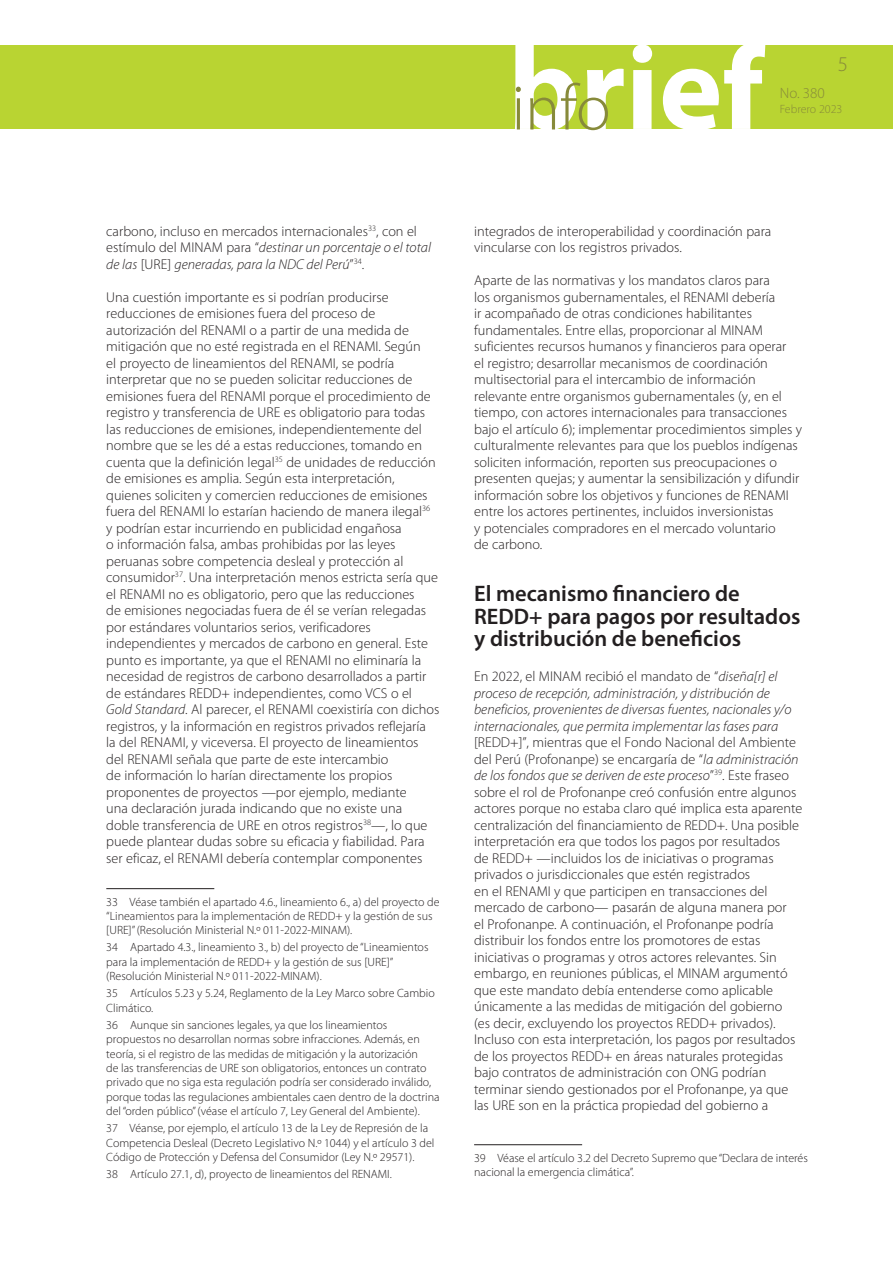
<style>
.page{position:relative;width:893px;height:1263px;background:#fff}
.page>*{position:absolute;margin:0;border:0;box-sizing:border-box;transform-origin:0 0}
.t1{font:600 22.5px/22.5px "Myriad Pro";color:#231f20}
.t2{font:300 21px "Myriad Pro";color:#878a3a}
.t3{font:300 15px "Myriad Pro";color:#878a3a}
.t4{font:300 14.25px/16.5px "Myriad Pro";color:#231f20}
.t5{font:italic 300 14.25px/16.5px "Myriad Pro";color:#231f20}
.t6{font:300 12px/14.4px "Myriad Pro";color:#231f20}
.t7{font:300 12px "Myriad Pro";color:#878a3a}
.s1{font-style:italic}
.s2{font-style:normal}
</style>
<div class="page">
<div style="left:0;top:45px;width:893px;height:84px;background:#b9d432"></div>
<svg style="left:515px;top:45px;width:250px;height:85px"></svg>
<hr style="left:106px;top:888px;width:108px;height:1px;background:#231f20">
<hr style="left:474px;top:1144px;width:108px;height:1px;background:#231f20">
<h2 class="t2" style="left:838px;top:53px;width:12px">5</h2>
<p class="t3" style="left:780px;top:85px;width:47px">No. 380</p>
<p class="t7" style="left:780px;top:103px;width:64px">Febrero 2023</p>
<p class="t4" style="left:106px;top:223px;width:326px">carbono, incluso en mercados internacionales<sup>33</sup>, con el estímulo del MINAM para “<span class="s1">destinar un porcentaje o el total de las</span> [URE] <span class="s1">generadas, para la NDC del Perú</span>”<sup>34</sup>.</p>
<p class="t4" style="left:106px;top:289px;width:335px">Una cuestión importante es si podrían producirse reducciones de emisiones fuera del proceso de autorización del RENAMI o a partir de una medida de mitigación que no esté registrada en el RENAMI. Según<br>el proyecto de lineamientos del RENAMI, se podría interpretar que no se pueden solicitar reducciones de emisiones fuera del RENAMI porque el procedimiento de registro y transferencia de URE es obligatorio para todas las reducciones de emisiones, independientemente del nombre que se les dé a estas reducciones, tomando en cuenta que la definición legal<sup>35</sup> de unidades de reducción de emisiones es amplia. Según esta interpretación, quienes soliciten y comercien reducciones de emisiones fuera del RENAMI lo estarían haciendo de manera ilegal<sup>36 </sup>y podrían estar incurriendo en publicidad engañosa<br>o información falsa, ambas prohibidas por las leyes peruanas sobre competencia desleal y protección al consumidor<sup>37</sup>. Una interpretación menos estricta sería que el RENAMI no es obligatorio, pero que las reducciones<br>de emisiones negociadas fuera de él se verían relegadas por estándares voluntarios serios, verificadores independientes y mercados de carbono en general. Este punto es importante, ya que el RENAMI no eliminaría la necesidad de registros de carbono desarrollados a partir de estándares REDD+ independientes, como VCS o el <span class="s1">Gold Standard</span>. Al parecer, el RENAMI coexistiría con dichos registros, y la información en registros privados reflejaría<br>la del RENAMI, y viceversa. El proyecto de lineamientos del RENAMI señala que parte de este intercambio<br>de información lo harían directamente los propios proponentes de proyectos —por ejemplo, mediante<br>una declaración jurada indicando que no existe una<br>doble transferencia de URE en otros registros<sup>38</sup>—, lo que puede plantear dudas sobre su eficacia y fiabilidad. Para ser eficaz, el RENAMI debería contemplar componentes</p>
<p class="t6" style="left:106px;top:895px;width:335px">33 Véase también el apartado 4.6., lineamiento 6., a) del proyecto de “Lineamientos para la implementación de REDD+ y la gestión de sus [URE]” (Resolución Ministerial N.º 011-2022-MINAM).</p>
<p class="t6" style="left:106px;top:940px;width:324px">34 Apartado 4.3., lineamiento 3., b) del proyecto de “Lineamientos para la implementación de REDD+ y la gestión de sus [URE]” (Resolución Ministerial N.º 011-2022-MINAM).</p>
<p class="t6" style="left:106px;top:986px;width:330px">35 Artículos 5.23 y 5.24, Reglamento de la Ley Marco sobre Cambio<br>Climático.</p>
<p class="t6" style="left:106px;top:1018px;width:335px">36 Aunque sin sanciones legales, ya que los lineamientos propuestos no desarrollan normas sobre infracciones. Además, en teoría, si el registro de las medidas de mitigación y la autorización<br>de las transferencias de URE son obligatorios, entonces un contrato privado que no siga esta regulación podría ser considerado inválido, porque todas las regulaciones ambientales caen dentro de la doctrina del “orden público” (véase el artículo 7, Ley General del Ambiente).</p>
<p class="t6" style="left:106px;top:1121px;width:330px">37 Véanse, por ejemplo, el artículo 13 de la Ley de Represión de la<br>Competencia Desleal (Decreto Legislativo N.º 1044) y el artículo 3 del<br>Código de Protección y Defensa del Consumidor (Ley N.º 29571).</p>
<p class="t6" style="left:106px;top:1167px;width:287px">38 Artículo 27.1, d), proyecto de lineamientos del RENAMI.</p>
<p class="t4" style="left:474px;top:223px;width:299px">integrados de interoperabilidad y coordinación para vincularse con los registros privados.</p>
<p class="t4" style="left:474px;top:272px;width:329px">Aparte de las normativas y los mandatos claros para<br>los organismos gubernamentales, el RENAMI debería<br>ir acompañado de otras condiciones habilitantes fundamentales. Entre ellas, proporcionar al MINAM suficientes recursos humanos y financieros para operar<br>el registro; desarrollar mecanismos de coordinación multisectorial para el intercambio de información relevante entre organismos gubernamentales (y, en el tiempo, con actores internacionales para transacciones bajo el artículo 6); implementar procedimientos simples y culturalmente relevantes para que los pueblos indígenas soliciten información, reporten sus preocupaciones o presenten quejas; y aumentar la sensibilización y difundir información sobre los objetivos y funciones de RENAMI entre los actores pertinentes, incluidos inversionistas<br>y potenciales compradores en el mercado voluntario<br>de carbono.</p>
<h1 class="t1" style="left:474px;top:582px;width:328px">El mecanismo financiero de<br>REDD+ para pagos por resultados y distribución de beneficios</h1>
<p class="t5" style="left:474px;top:668px;width:319px"><span class="s2">En 2022, el MINAM recibió el mandato de “</span>diseña[r] el proceso de recepción, administración, y distribución de beneficios, provenientes de diversas fuentes, nacionales y/o internacionales, que permita implementar las fases para</p>
<p class="t4" style="left:474px;top:734px;width:330px">[REDD+]”, mientras que el Fondo Nacional del Ambiente del Perú (Profonanpe) se encargaría de “<span class="s1">la administración de los fondos que se deriven de este proceso</span>”<sup>39</sup>. Este fraseo sobre el rol de Profonanpe creó confusión entre algunos actores porque no estaba claro qué implica esta aparente centralización del financiamiento de REDD+. Una posible interpretación era que todos los pagos por resultados<br>de REDD+ —incluidos los de iniciativas o programas privados o jurisdiccionales que estén registrados<br>en el RENAMI y que participen en transacciones del mercado de carbono— pasarán de alguna manera por<br>el Profonanpe. A continuación, el Profonanpe podría distribuir los fondos entre los promotores de estas iniciativas o programas y otros actores relevantes. Sin embargo, en reuniones públicas, el MINAM argumentó que este mandato debía entenderse como aplicable únicamente a las medidas de mitigación del gobierno<br>(es decir, excluyendo los proyectos REDD+ privados).<br>Incluso con esta interpretación, los pagos por resultados de los proyectos REDD+ en áreas naturales protegidas bajo contratos de administración con ONG podrían terminar siendo gestionados por el Profonanpe, ya que las URE son en la práctica propiedad del gobierno a</p>
<p class="t6" style="left:474px;top:1151px;width:335px">39 Véase el artículo 3.2 del Decreto Supremo que “Declara de interés nacional la emergencia climática”.</p>
</div>
